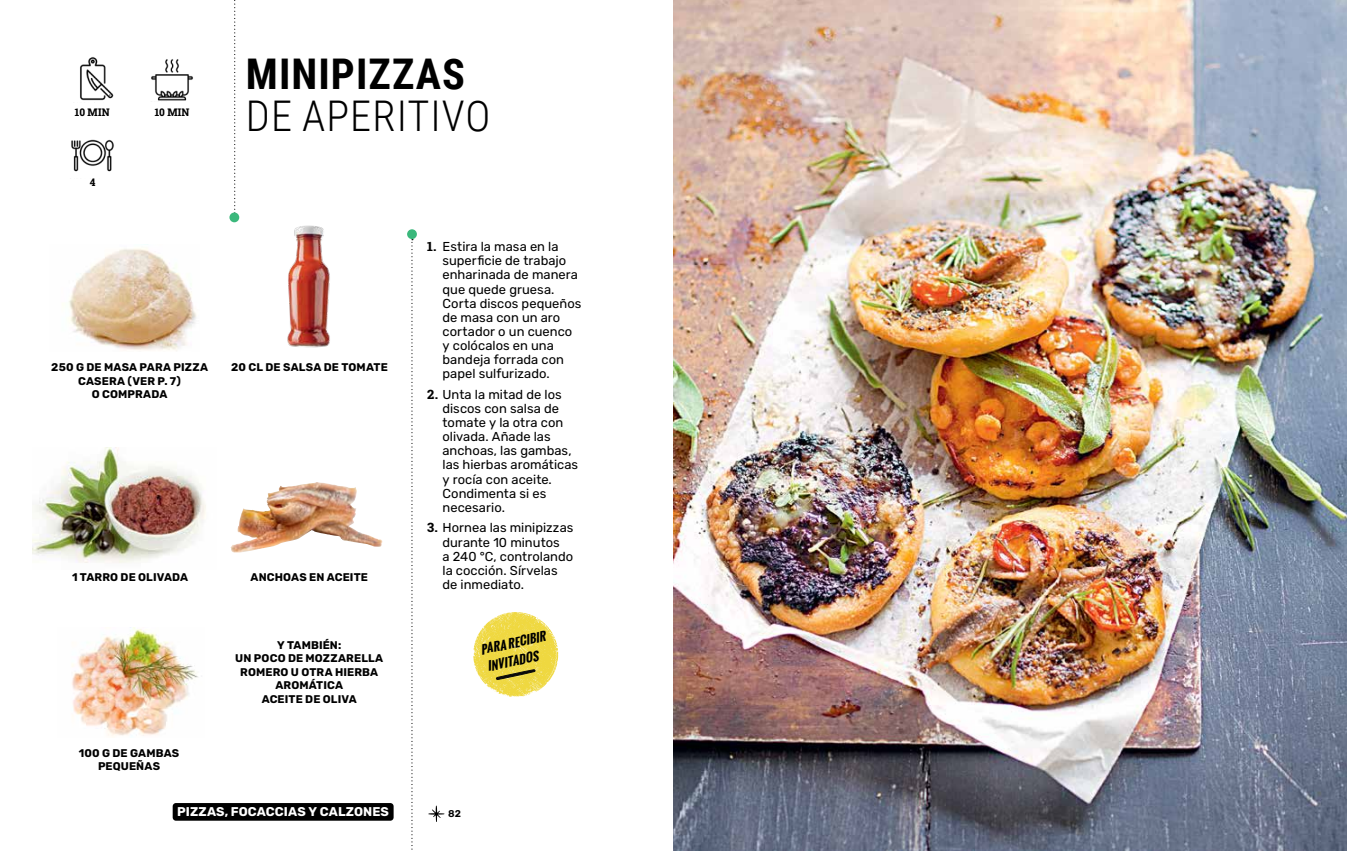
<style>
.page{position:relative;width:1347px;height:851px;background:#fff}
.page>*{position:absolute;margin:0;border:0;box-sizing:border-box;transform-origin:0 0}
.t1{font:300 42.25px "Roboto Condensed";letter-spacing:.025em;color:#000}
.t2{font:700 42.25px "Roboto Condensed";letter-spacing:.025em;color:#000}
.t3{font:12.88px/14.1px "Rubik";color:#000}
.t4{font:700 12.75px "Rubik";letter-spacing:.005em;color:#fff}
.t5{font:italic 700 11.75px/17.6px "Oswald";color:#000}
.t6{font:700 11.12px/13.5px "Rubik";letter-spacing:.01em;color:#000;text-align:center}
.t7{font:800 10.62px "Roboto Slab";letter-spacing:.02em;color:#000;scale:.95 1}
.t8{font:600 9.75px "Rubik";color:#000}
.s1{font-family:"Roboto Slab";font-weight:800}
</style>
<div class="page">
<img style="left:230px;top:482px;width:152px;height:70px">
<img style="left:72px;top:627px;width:126px;height:110px">
<img style="left:68px;top:248px;width:129px;height:103px">
<img style="left:33px;top:447px;width:173px;height:116px">
<img style="left:287px;top:225px;width:43px;height:123px">
<svg style="left:234px;top:0;width:2px;height:210px"></svg>
<svg style="left:411px;top:239px;width:2px;height:611px"></svg>
<div style="left:229px;top:212px;width:10px;height:10px;background:#3bb87c;border-radius:50%"></div>
<div style="left:407px;top:229px;width:10px;height:10px;background:#3bb87c;border-radius:50%"></div>
<img style="left:673px;top:0;width:673px;height:850px">
<img style="left:71px;top:139px;width:43px;height:33px">
<img style="left:151px;top:59px;width:42px;height:42px">
<img style="left:80px;top:57px;width:34px;height:44px">
<svg style="left:473px;top:612px;width:85px;height:85px"></svg>
<svg style="left:428px;top:805px;width:16px;height:16px"></svg>
<div style="left:173px;top:802px;width:220px;height:18px;background:#000;border-radius:3px"></div>
<p class="t7" style="left:75px;top:105px;width:38px">10 MIN</p>
<p class="t7" style="left:155px;top:105px;width:38px">10 MIN</p>
<p class="t7" style="left:90px;top:174px;width:7px">4</p>
<h1 class="t2" style="left:246px;top:44px;width:220px">MINIPIZZAS</h1>
<h1 class="t1" style="left:246px;top:86px;width:246px">DE APERITIVO</h1>
<p class="t6" style="left:51px;top:361px;width:158px">250 G DE MASA PARA PIZZA</p>
<p class="t6" style="left:231px;top:361px;width:158px">20 CL DE SALSA DE TOMATE</p>
<p class="t6" style="left:78px;top:374px;width:104px">CASERA (VER P. 7)<br>O COMPRADA</p>
<p class="t6" style="left:72px;top:570px;width:118px">1 TARRO DE OLIVADA</p>
<p class="t6" style="left:250px;top:570px;width:119px">ANCHOAS EN ACEITE</p>
<p class="t6" style="left:79px;top:746px;width:102px">100 G DE GAMBAS<br>PEQUEÑAS</p>
<p class="t6" style="left:235px;top:638px;width:150px">Y TAMBIÉN:<br>UN POCO DE MOZZARELLA<br>ROMERO U OTRA HIERBA<br>AROMÁTICA<br>ACEITE DE OLIVA</p>
<p class="t3" style="left:442px;top:240px;width:140px;text-indent:-15px"><span class="s1">1.</span> Estira la masa en la superficie de trabajo enharinada de manera que quede gruesa.<br>Corta discos pequeños de masa con un aro cortador o un cuenco y colócalos en una bandeja forrada con papel sulfurizado.</p>
<p class="t3" style="left:442px;top:387px;width:137px;text-indent:-15px"><span class="s1">2.</span> Unta la mitad de los discos con salsa de tomate y la otra con olivada. Añade las anchoas, las gambas, las hierbas aromáticas y rocía con aceite.<br>Condimenta si es necesario.</p>
<p class="t3" style="left:442px;top:521px;width:132px;text-indent:-15px"><span class="s1">3.</span> Hornea las minipizzas durante 10 minutos<br>a 240 °C, controlando la cocción. Sírvelas de inmediato.</p>
<p class="t5" style="left:479px;top:641px;width:67px;rotate:-12deg">PARA RECIBIR<br>INVITADOS</p>
<p class="t4" style="left:177px;top:804px;width:213px">PIZZAS, FOCACCIAS Y CALZONES</p>
<p class="t8" style="left:448px;top:808px;width:14px">82</p>
</div>
